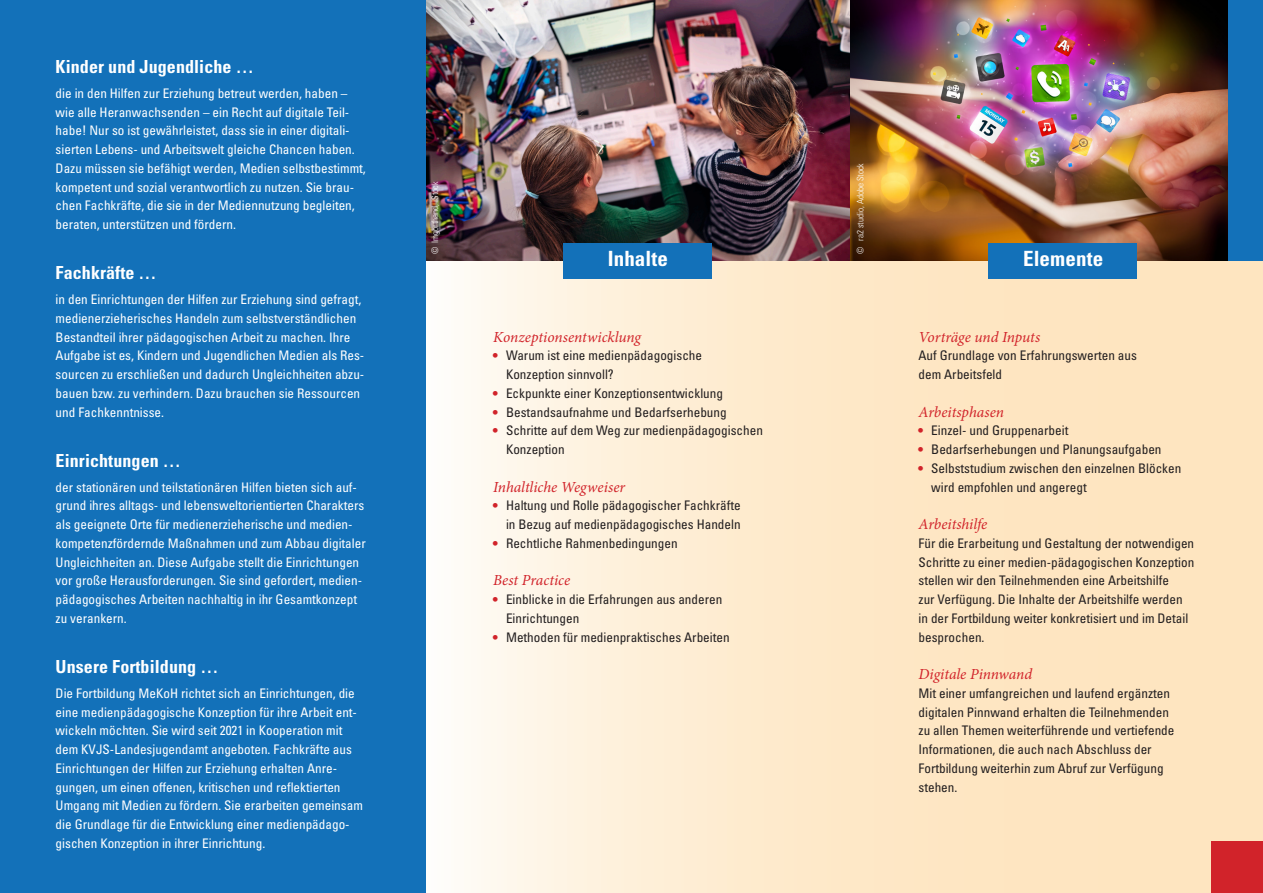
<style>
.page{position:relative;width:1263px;height:893px;background:#fff}
.page>*{position:absolute;margin:0;border:0;box-sizing:border-box;transform-origin:0 0}
.t1{font:700 condensed 21px "Univers LT Pro";letter-spacing:.005em;color:#fff}
.t2{font:700 condensed 18px "Univers LT Pro";letter-spacing:.005em;color:#fff}
.t3{font:italic 15.3px "Minion Pro";letter-spacing:-.005em;color:#d1232a}
.t4{font:condensed 13.2px/18.8px "Univers LT Pro";color:#fff}
.P_List_1{font:condensed 13.2px/18.8px "Univers LT Pro";color:#231f20}
.t5{font:300 condensed 9px "Univers LT Pro";color:#fff}
.s1{color:#d1232a}
</style>
<div class="page">
<svg style="left:425px;top:260px;width:838px;height:633px;background:#fdeacf"></svg>
<img style="left:425px;top:0;width:425px;height:260px">
<img style="left:850px;top:0;width:379px;height:260px">
<div style="left:1229px;top:0;width:34px;height:260px;background:#1371b9"></div>
<div style="left:0;top:0;width:425px;height:893px;background:#1371b9"></div>
<div style="left:1212px;top:842px;width:51px;height:51px;background:#d1232a"></div>
<div style="left:563px;top:243px;width:148px;height:35px;background:#1371b9"></div>
<div style="left:988px;top:243px;width:149px;height:35px;background:#1371b9"></div>
<p class="t2" style="left:56px;top:56px;width:200px">Kinder und Jugendliche …</p>
<p class="t4" style="left:56px;top:83px;width:312px">die in den Hilfen zur Erziehung betreut werden, haben – wie alle Heranwachsenden – ein Recht auf digitale Teil&shy;habe! Nur so ist gewährleistet, dass sie in einer digitali&shy;sierten Lebens- und Arbeitswelt gleiche Chancen haben.<br>Dazu müssen sie befähigt werden, Medien selbstbestimmt, kompetent und sozial verantwortlich zu nutzen. Sie brau&shy;chen Fachkräfte, die sie in der Mediennutzung begleiten, beraten, unterstützen und fördern.</p>
<p class="t2" style="left:56px;top:262px;width:102px">Fachkräfte …</p>
<p class="t4" style="left:56px;top:290px;width:310px">in den Einrichtungen der Hilfen zur Erziehung sind gefragt, medienerzieherisches Handeln zum selbstverständlichen Bestandteil ihrer pädagogischen Arbeit zu machen. Ihre Aufgabe ist es, Kindern und Jugendlichen Medien als Res&shy;sourcen zu erschließen und dadurch Ungleichheiten abzu&shy;bauen bzw. zu verhindern. Dazu brauchen sie Ressourcen und Fachkenntnisse.</p>
<p class="t2" style="left:56px;top:449px;width:127px">Einrichtungen …</p>
<p class="t4" style="left:56px;top:477px;width:312px">der stationären und teilstationären Hilfen bieten sich auf&shy;grund ihres alltags- und lebensweltorientierten Charakters als geeignete Orte für medienerzieherische und medien&shy;kompetenzfördernde Maßnahmen und zum Abbau digitaler Ungleichheiten an. Diese Aufgabe stellt die Einrichtungen vor große Herausforderungen. Sie sind gefordert, medien&shy;pädagogisches Arbeiten nachhaltig in ihr Gesamtkonzept zu verankern.</p>
<p class="t2" style="left:56px;top:656px;width:164px">Unsere Fortbildung …</p>
<p class="t4" style="left:56px;top:683px;width:309px">Die Fortbildung MeKoH richtet sich an Einrichtungen, die eine medienpädagogische Konzeption für ihre Arbeit ent&shy;wickeln möchten. Sie wird seit 2021 in Kooperation mit dem KVJS-Landesjugendamt angeboten. Fachkräfte aus Einrichtungen der Hilfen zur Erziehung erhalten Anre&shy;gungen, um einen offenen, kritischen und reflektierten Umgang mit Medien zu fördern. Sie erarbeiten gemeinsam die Grundlage für die Entwicklung einer medienpädago&shy;gischen Konzeption in ihrer Einrichtung.</p>
<p class="t5" style="left:429px;top:254px;width:74px;rotate:-90deg">© Imgorthand, iStock</p>
<p class="t5" style="left:854px;top:254px;width:92px;rotate:-90deg">© ra2 studio, Adobe Stock</p>
<h2 class="t1" style="left:608px;top:246px;width:62px">Inhalte</h2>
<h2 class="t1" style="left:1023px;top:246px;width:82px">Elemente</h2>
<h3 class="t3" style="left:493px;top:326px;width:149px">Konzeptionsentwicklung</h3>
<p class="P_List_1" style="left:506px;top:346px;width:198px;text-indent:-13px"><span class="s1">•</span> Warum ist eine medienpädagogische<br>Konzeption sinnvoll?</p>
<p class="P_List_1" style="left:493px;top:383px;width:231px"><span class="s1">•</span> Eckpunkte einer Konzeptionsentwicklung</p>
<p class="P_List_1" style="left:493px;top:402px;width:235px"><span class="s1">•</span> Bestandsaufnahme und Bedarfserhebung</p>
<p class="P_List_1" style="left:506px;top:421px;width:258px;text-indent:-13px"><span class="s1">•</span> Schritte auf dem Weg zur medienpädagogischen<br>Konzeption</p>
<h3 class="t3" style="left:493px;top:476px;width:133px">Inhaltliche Wegweiser</h3>
<p class="P_List_1" style="left:493px;top:496px;width:249px;text-align:right"><span class="s1">•</span> Haltung und Rolle pädagogischer Fachkräfte in Bezug auf medienpädagogisches Handeln</p>
<p class="P_List_1" style="left:493px;top:533px;width:186px"><span class="s1">•</span> Rechtliche Rahmenbedingungen</p>
<h3 class="t3" style="left:493px;top:570px;width:78px">Best Practice</h3>
<p class="P_List_1" style="left:506px;top:590px;width:218px;text-indent:-13px"><span class="s1">•</span> Einblicke in die Erfahrungen aus anderen<br>Einrichtungen</p>
<p class="P_List_1" style="left:493px;top:627px;width:238px"><span class="s1">•</span> Methoden für medienpraktisches Arbeiten</p>
<h3 class="t3" style="left:918px;top:326px;width:123px">Vorträge und Inputs</h3>
<p class="P_List_1" style="left:918px;top:346px;width:220px">Auf Grundlage von Erfahrungswerten aus dem Arbeitsfeld</p>
<h3 class="t3" style="left:918px;top:401px;width:87px">Arbeitsphasen</h3>
<p class="P_List_1" style="left:918px;top:421px;width:151px"><span class="s1">•</span> Einzel- und Gruppenarbeit</p>
<p class="P_List_1" style="left:918px;top:440px;width:245px"><span class="s1">•</span> Bedarfserhebungen und Planungsaufgaben</p>
<p class="P_List_1" style="left:931px;top:458px;width:252px;text-indent:-13px"><span class="s1">•</span> Selbststudium zwischen den einzelnen Blöcken wird empfohlen und angeregt</p>
<h3 class="t3" style="left:918px;top:514px;width:70px">Arbeitshilfe</h3>
<p class="P_List_1" style="left:918px;top:533px;width:277px">Für die Erarbeitung und Gestaltung der notwendigen Schritte zu einer medien-pädagogischen Konzeption stellen wir den Teilnehmenden eine Arbeitshilfe<br>zur Verfügung. Die Inhalte der Arbeitshilfe werden in der Fortbildung weiter konkretisiert und im Detail besprochen.</p>
<h3 class="t3" style="left:918px;top:664px;width:115px">Digitale Pinnwand</h3>
<p class="P_List_1" style="left:918px;top:683px;width:257px">Mit einer umfangreichen und laufend ergänzten digitalen Pinnwand erhalten die Teilnehmenden zu allen Themen weiterführende und vertiefende Informationen, die auch nach Abschluss der Fortbildung weiterhin zum Abruf zur Verfügung stehen.</p>
</div>
